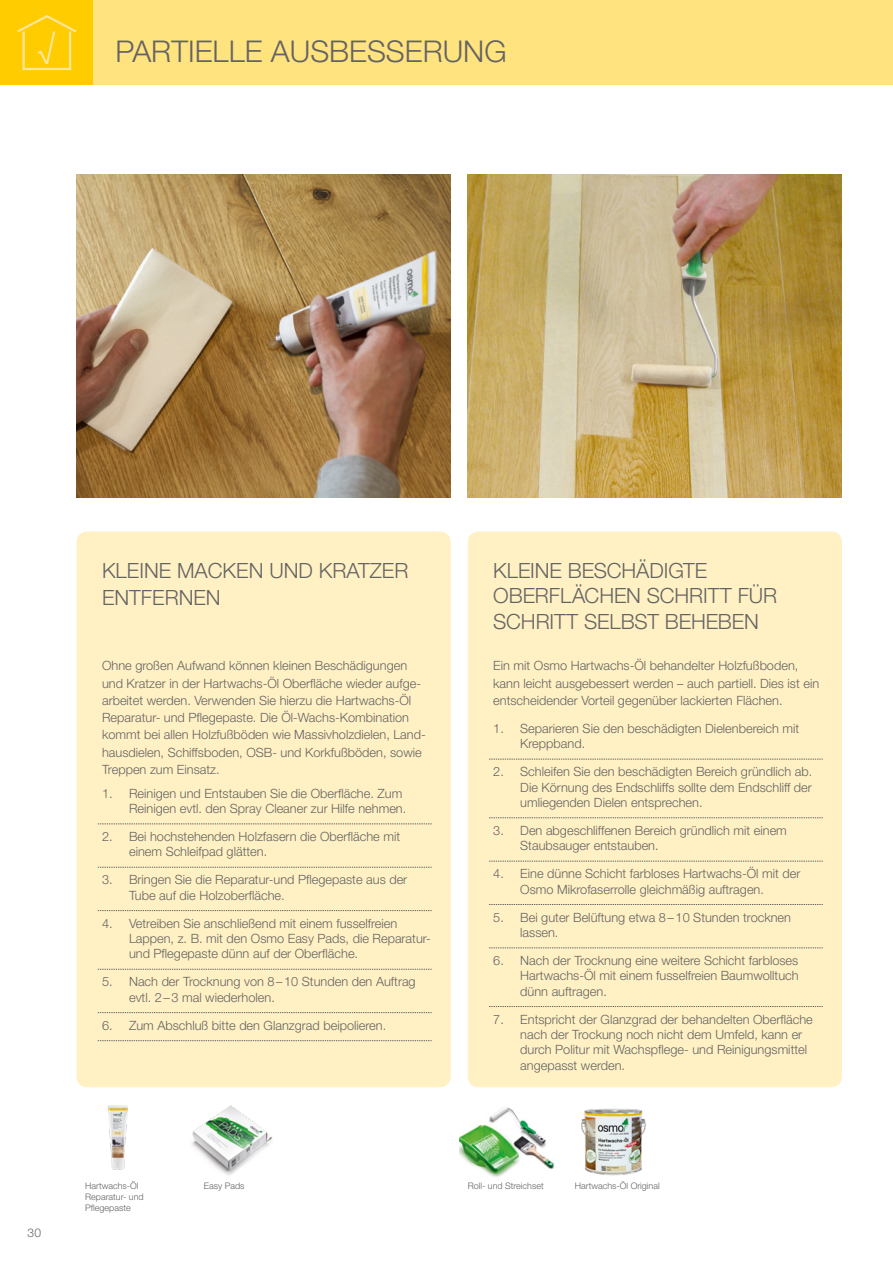
<style>
.page{position:relative;width:893px;height:1263px;background:#fff}
.page>*{position:absolute;margin:0;border:0;box-sizing:border-box;transform-origin:0 0}
.t1{font:300 30px "Helvetica Neue";color:#646363}
.t2{font:300 21px/25.5px "Helvetica Neue";color:#646363}
.t3{font:300 12.75px/15.3px "Helvetica Neue";color:#646363}
.t4{font:300 12px "Helvetica Neue";color:#646363}
.t5{font:300 9px/10.8px "Helvetica Neue";color:#646363}
</style>
<div class="page">
<div style="left:0;top:0;width:94px;height:85px;background:#fc0"></div>
<div style="left:94px;top:0;width:799px;height:85px;background:#ffe37e"></div>
<svg style="left:17px;top:15px;width:60px;height:56px"></svg>
<img style="left:459px;top:1107px;width:96px;height:70px">
<img style="left:468px;top:174px;width:374px;height:323px">
<img style="left:77px;top:174px;width:374px;height:323px">
<div style="left:468px;top:531px;width:374px;height:556px;background:#fff1c4;border-radius:11px"></div>
<div style="left:77px;top:531px;width:374px;height:556px;background:#fff1c4;border-radius:11px"></div>
<svg style="left:489px;top:759px;width:334px;height:1px"></svg>
<svg style="left:489px;top:817px;width:334px;height:1px"></svg>
<svg style="left:489px;top:861px;width:334px;height:1px"></svg>
<svg style="left:489px;top:904px;width:334px;height:1px"></svg>
<svg style="left:489px;top:947px;width:334px;height:1px"></svg>
<svg style="left:489px;top:1006px;width:334px;height:1px"></svg>
<svg style="left:98px;top:824px;width:334px;height:1px"></svg>
<svg style="left:98px;top:867px;width:334px;height:1px"></svg>
<svg style="left:98px;top:910px;width:334px;height:1px"></svg>
<svg style="left:98px;top:969px;width:334px;height:1px"></svg>
<svg style="left:98px;top:1012px;width:334px;height:1px"></svg>
<svg style="left:98px;top:1040px;width:334px;height:1px"></svg>
<img style="left:581px;top:1108px;width:65px;height:68px">
<img style="left:107px;top:1105px;width:21px;height:65px">
<img style="left:192px;top:1105px;width:80px;height:70px">
<h1 class="t1" style="left:116px;top:33px;width:392px">PARTIELLE AUSBESSERUNG</h1>
<p class="t4" style="left:28px;top:1225px;width:15px">30</p>
<h2 class="t2" style="left:102px;top:556px;width:308px;line-height:27px">KLEINE MACKEN UND KRATZER<br>ENTFERNEN</h2>
<p class="t3" style="left:102px;top:657px;width:325px;line-height:17.2px">Ohne großen Aufwand können kleinen Beschädigungen und Kratzer in der Hartwachs-Öl Oberfläche wieder aufge&shy;arbeitet werden. Verwenden Sie hierzu die Hartwachs-Öl Reparatur- und Pflegepaste. Die Öl-Wachs-Kombination kommt bei allen Holzfußböden wie Massivholzdielen, Land&shy;hausdielen, Schiffsboden, OSB- und Korkfußböden, sowie Treppen zum Einsatz.</p>
<p class="t3" style="left:129px;top:785px;width:279px;text-indent:-27px">1. Reinigen und Entstauben Sie die Oberfläche. Zum<br>Reinigen evtl. den Spray Cleaner zur Hilfe nehmen.</p>
<p class="t3" style="left:129px;top:829px;width:273px;text-indent:-27px">2. Bei hochstehenden Holzfasern die Oberfläche mit einem Schleifpad glätten.</p>
<p class="t3" style="left:129px;top:872px;width:280px;text-indent:-27px">3. Bringen Sie die Reparatur-und Pflegepaste aus der<br>Tube auf die Holzoberfläche.</p>
<p class="t3" style="left:129px;top:915px;width:303px;text-indent:-27px">4. Vetreiben Sie anschließend mit einem fusselfreien<br>Lappen, z. B. mit den Osmo Easy Pads, die Reparatur&shy;und Pflegepaste dünn auf der Oberfläche.</p>
<p class="t3" style="left:129px;top:974px;width:288px;text-indent:-27px">5. Nach der Trocknung von 8–10 Stunden den Auftrag evtl. 2–3 mal wiederholen.</p>
<p class="t3" style="left:102px;top:1017px;width:286px">6. Zum Abschluß bitte den Glanzgrad beipolieren.</p>
<h2 class="t2" style="left:493px;top:557px;width:285px">KLEINE BESCHÄDIGTE<br>OBERFLÄCHEN SCHRITT FÜR<br>SCHRITT SELBST BEHEBEN</h2>
<p class="t3" style="left:493px;top:657px;width:327px;line-height:17.2px">Ein mit Osmo Hartwachs-Öl behandelter Holzfußboden, kann leicht ausgebessert werden – auch partiell. Dies ist ein entscheidender Vorteil gegenüber lackierten Flächen.</p>
<p class="t3" style="left:520px;top:720px;width:280px;text-indent:-27px">1. Separieren Sie den beschädigten Dielenbereich mit<br>Kreppband.</p>
<p class="t3" style="left:520px;top:764px;width:293px;text-align:justify;text-indent:-27px">2. Schleifen Sie den beschädigten Bereich gründlich ab.<br>Die Körnung des Endschliffs sollte dem Endschliff der umliegenden Dielen entsprechen.</p>
<p class="t3" style="left:520px;top:822px;width:268px;text-indent:-27px">3. Den abgeschliffenen Bereich gründlich mit einem<br>Staubsauger entstauben.</p>
<p class="t3" style="left:520px;top:866px;width:282px;text-indent:-27px">4. Eine dünne Schicht farbloses Hartwachs-Öl mit der<br>Osmo Mikrofaserrolle gleichmäßig auftragen.</p>
<p class="t3" style="left:520px;top:909px;width:272px;text-indent:-27px">5. Bei guter Belüftung etwa 8–10 Stunden trocknen lassen.</p>
<p class="t3" style="left:520px;top:952px;width:280px;text-align:justify;text-indent:-27px">6. Nach der Trocknung eine weitere Schicht farbloses Hartwachs-Öl mit einem fusselfreien Baumwolltuch dünn auftragen.</p>
<p class="t3" style="left:520px;top:1011px;width:294px;text-indent:-27px">7. Entspricht der Glanzgrad der behandelten Oberfläche nach der Trockung noch nicht dem Umfeld, kann er durch Politur mit Wachspflege- und Reinigungsmittel angepasst werden.</p>
<p class="t5" style="left:85px;top:1180px;width:60px">Hartwachs-Öl<br>Reparatur- und<br>Pflegepaste</p>
<p class="t5" style="left:204px;top:1180px;width:42px">Easy Pads</p>
<p class="t5" style="left:468px;top:1180px;width:78px">Roll- und Streichset</p>
<p class="t5" style="left:575px;top:1180px;width:86px">Hartwachs-Öl Original</p>
</div>
